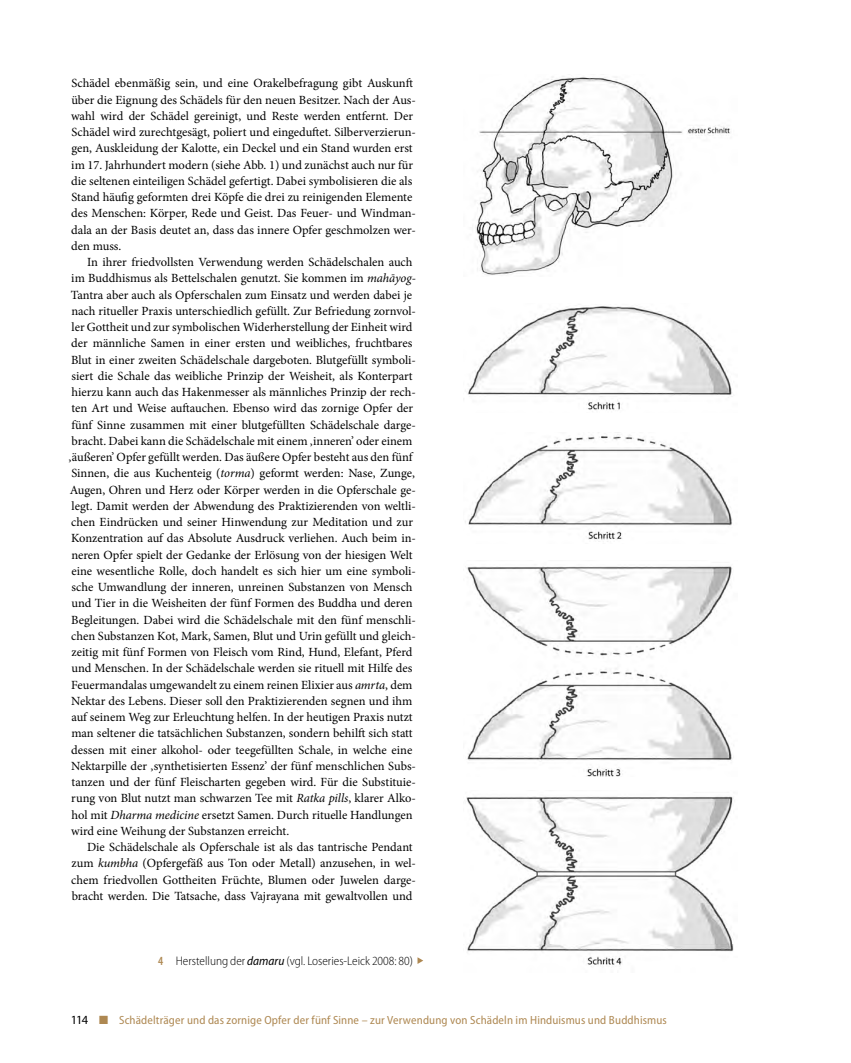
<style>
.page{position:relative;width:851px;height:1063px;background:#fff}
.page>*{position:absolute;margin:0;border:0;box-sizing:border-box;transform-origin:0 0}
.t1{font:12.5px/16.2px "Minion Pro";color:#000}
.t2{font:300 semi-condensed 12.5px "Myriad Pro";color:#000}
.t3{font:semi-condensed 11.88px "Myriad Pro";letter-spacing:.01em;color:#ae8852}
.s1{font-style:italic}
.s2{font-weight:600;font-stretch:condensed;color:#ae8852}
.s3{font-weight:400;font-style:italic}
.s4{font-stretch:normal;font-size:12.5px;color:#000}
</style>
<div class="page">
<img style="left:475px;top:76px;width:256px;height:199px">
<img style="left:467px;top:306px;width:265px;height:104px">
<img style="left:465px;top:434px;width:267px;height:108px">
<img style="left:467px;top:566px;width:265px;height:210px">
<img style="left:466px;top:796px;width:268px;height:171px">
<svg style="left:417px;top:957px;width:6px;height:7px"></svg>
<p class="t1" style="left:71px;top:75px;width:346px">Schädel ebenmäßig sein, und eine Orakelbefragung gibt Auskunft über die Eignung des Schädels für den neuen Besitzer. Nach der Aus&shy;wahl wird der Schädel gereinigt, und Reste werden entfernt. Der Schädel wird zurechtgesägt, poliert und eingeduftet. Silberverzierun&shy;gen, Auskleidung der Kalotte, ein Deckel und ein Stand wurden erst im 17. Jahrhundert modern (siehe Abb. 1) und zunächst auch nur für die seltenen einteiligen Schädel gefertigt. Dabei symbolisieren die als Stand häufig geformten drei Köpfe die drei zu reinigenden Elemente des Menschen: Körper, Rede und Geist. Das Feuer- und Windman&shy;dala an der Basis deutet an, dass das innere Opfer geschmolzen wer&shy;den muss.</p>
<p class="t1" style="left:68px;top:254px;width:349px;text-indent:18px">In ihrer friedvollsten Verwendung werden Schädelschalen auch im Buddhismus als Bettelschalen genutzt. Sie kommen im <span class="s1">mahāyog-</span>Tantra aber auch als Opferschalen zum Einsatz und werden dabei je nach ritueller Praxis unterschiedlich gefüllt. Zur Befriedung zornvol&shy;ler Gottheit und zur symbolischen Widerherstellung der Einheit wird der männliche Samen in einer ersten und weibliches, fruchtbares Blut in einer zweiten Schädelschale dargeboten. Blutgefüllt symboli&shy;siert die Schale das weibliche Prinzip der Weisheit, als Konterpart hierzu kann auch das Hakenmesser als männliches Prinzip der rech&shy;ten Art und Weise auftauchen. Ebenso wird das zornige Opfer der fünf Sinne zusammen mit einer blutgefüllten Schädelschale darge&shy;bracht. Dabei kann die Schädelschale mit einem ‚inneren’ oder einem ‚äußeren’ Opfer gefüllt werden. Das äußere Opfer besteht aus den fünf Sinnen, die aus Kuchenteig (<span class="s1">torma</span>) geformt werden: Nase, Zunge, Augen, Ohren und Herz oder Körper werden in die Opferschale ge&shy;legt. Damit werden der Abwendung des Praktizierenden von weltli&shy;chen Eindrücken und seiner Hinwendung zur Meditation und zur Konzentration auf das Absolute Ausdruck verliehen. Auch beim in&shy;neren Opfer spielt der Gedanke der Erlösung von der hiesigen Welt eine wesentliche Rolle, doch handelt es sich hier um eine symboli&shy;sche Umwandlung der inneren, unreinen Substanzen von Mensch und Tier in die Weisheiten der fünf Formen des Buddha und deren Begleitungen. Dabei wird die Schädelschale mit den fünf menschli&shy;chen Substanzen Kot, Mark, Samen, Blut und Urin gefüllt und gleich&shy;zeitig mit fünf Formen von Fleisch vom Rind, Hund, Elefant, Pferd und Menschen. In der Schädelschale werden sie rituell mit Hilfe des Feuermandalas umgewandelt zu einem reinen Elixier aus <span class="s1">amrta</span>, dem Nektar des Lebens. Dieser soll den Praktizierenden segnen und ihm auf seinem Weg zur Erleuchtung helfen. In der heutigen Praxis nutzt man seltener die tatsächlichen Substanzen, sondern behilft sich statt dessen mit einer alkohol- oder teegefüllten Schale, in welche eine Nektarpille der ‚synthetisierten Essenz’ der fünf menschlichen Subs&shy;tanzen und der fünf Fleischarten gegeben wird. Für die Substituie&shy;rung von Blut nutzt man schwarzen Tee mit <span class="s1">Ratka pills</span>, klarer Alko&shy;hol mit <span class="s1">Dharma medicine</span> ersetzt Samen. Durch rituelle Handlungen wird eine Weihung der Substanzen erreicht.</p>
<p class="t1" style="left:71px;top:839px;width:346px;text-indent:16px">Die Schädelschale als Opferschale ist als das tantrische Pendant zum <span class="s1">kumbha</span> (Opfergefäß aus Ton oder Metall) anzusehen, in wel&shy;chem friedvollen Gottheiten Früchte, Blumen oder Juwelen darge&shy;bracht werden. Die Tatsache, dass Vajrayana mit gewaltvollen und</p>
<p class="t2" style="left:158px;top:953px;width:256px"><span class="s2">4</span> Herstellung der <span class="s3">damaru</span> (vgl. Loseries-Leick 2008: 80)</p>
<p class="t3" style="left:71px;top:1013px;width:597px"><span class="s4">114</span> ■ Schädelträger und das zornige Opfer der fünf Sinne – zur Verwendung von Schädeln im Hinduismus und Buddhismus</p>
</div>
